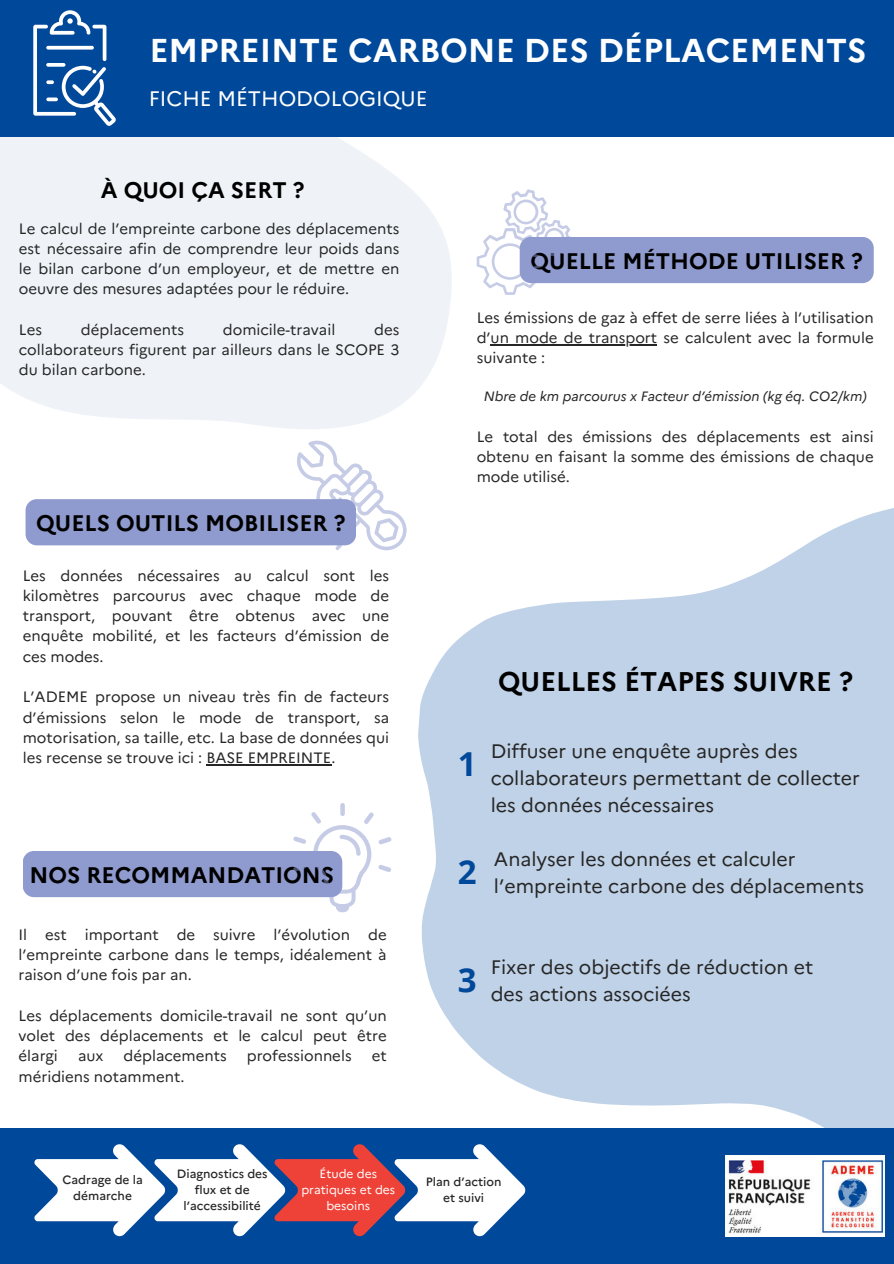
<style>
.page{position:relative;width:894px;height:1264px;background:#fff}
.page>*{position:absolute;margin:0;border:0;box-sizing:border-box;transform-origin:0 0}
.t1{font:700 33px "Marianne";color:#fff}
.t2{font:700 33px "Open Sans";color:#00489a}
.t3{font:700 27px "Marianne";color:#000}
.t4{font:700 22.5px "Marianne";color:#000}
.t5{font:21px "Marianne";color:#fff}
.t6{font:19.5px/27px "Marianne";color:#262626}
.t7{font:15px/20.2px "Marianne";color:#262626;text-align:justify}
.t8{font:italic 13.5px "Marianne";color:#262626}
.t9{font:500 12px/16px "Marianne";color:#262626;text-align:center}
.t10{font:12px/16px "Marianne";color:#fff;text-align:center}
</style>
<div class="page">
<svg style="left:418px;top:508px;width:475px;height:619px;fill:#c0d2e7"></svg>
<div style="left:0;top:1127px;width:893px;height:136px;background:#00489a"></div>
<svg style="left:0;top:136px;width:452px;height:293px;fill:#eff3f7"></svg>
<div style="left:0;top:0;width:893px;height:136px;background:#00489a"></div>
<svg style="left:33px;top:10px;width:82px;height:116px"></svg>
<img style="left:725px;top:1155px;width:159px;height:81px">
<hr style="left:490px;top:344px;width:167px;height:1px;background:#262626">
<svg style="left:296px;top:440px;width:110px;height:110px"></svg>
<div style="left:26px;top:499px;width:330px;height:46px;background:#8f9ace;border-radius:11px"></div>
<hr style="left:206px;top:764px;width:125px;height:1px;background:#262626">
<div style="left:519px;top:237px;width:354px;height:46px;background:#8f9ace;border-radius:11px"></div>
<svg style="left:476px;top:189px;width:96px;height:106px"></svg>
<div style="left:23px;top:851px;width:319px;height:46px;background:#8f9ace;border-radius:11px"></div>
<div style="left:340px;top:803px;width:5px;height:13px;background:#c7cce6;border-radius:2px"></div>
<svg style="left:293px;top:812px;width:98px;height:100px"></svg>
<svg style="left:34px;top:1144px;width:491px;height:92px"></svg>
<h1 class="t1" style="left:149px;top:25px;width:718px">EMPREINTE CARBONE DES DÉPLACEMENTS</h1>
<h3 class="t5" style="left:149px;top:83px;width:280px">FICHE MÉTHODOLOGIQUE</h3>
<h3 class="t4" style="left:101px;top:172px;width:205px">À QUOI ÇA SERT ?</h3>
<p class="t7" style="left:19px;top:217px;width:382px">Le calcul de l’empreinte carbone des déplacements est nécessaire afin de comprendre leur poids dans le bilan carbone d’un employeur, et de mettre en oeuvre des mesures adaptées pour le réduire.</p>
<p class="t7" style="left:19px;top:318px;width:25px">Les</p>
<p class="t7" style="left:81px;top:318px;width:105px">déplacements</p>
<p class="t7" style="left:223px;top:318px;width:114px">domicile-travail</p>
<p class="t7" style="left:19px;top:318px;width:382px;text-indent:355px">des collaborateurs figurent par ailleurs dans le SCOPE 3 du bilan carbone.</p>
<h3 class="t4" style="left:36px;top:506px;width:310px">QUELS OUTILS MOBILISER ?</h3>
<p class="t7" style="left:23px;top:564px;width:368px">Les données nécessaires au calcul sont les kilomètres parcourus avec chaque mode de transport, pouvant être obtenus avec une enquête mobilité, et les facteurs d’émission de ces modes.</p>
<p class="t7" style="left:23px;top:685px;width:368px">L’ADEME propose un niveau très fin de facteurs d’émissions selon le mode de transport, sa motorisation, sa taille, etc. La base de données qui les recense se trouve ici : BASE EMPREINTE.</p>
<h3 class="t4" style="left:30px;top:857px;width:306px">NOS RECOMMANDATIONS</h3>
<p class="t7" style="left:19px;top:923px;width:369px">Il est important de suivre l’évolution de l’empreinte carbone dans le temps, idéalement à raison d’une fois par an.</p>
<p class="t7" style="left:19px;top:1004px;width:369px">Les déplacements domicile-travail ne sont qu’un volet des déplacements et le calcul peut être élargi</p>
<p class="t7" style="left:78px;top:1044px;width:27px">aux</p>
<p class="t7" style="left:123px;top:1044px;width:105px">déplacements</p>
<p class="t7" style="left:247px;top:1044px;width:106px">professionnels</p>
<p class="t7" style="left:371px;top:1044px;width:17px">et</p>
<p class="t7" style="left:19px;top:1064px;width:167px">méridiens notamment.</p>
<h3 class="t4" style="left:530px;top:244px;width:334px">QUELLE MÉTHODE UTILISER ?</h3>
<p class="t7" style="left:476px;top:306px;width:398px">Les émissions de gaz à effet de serre liées à l’utilisation d’un mode de transport se calculent avec la formule suivante :</p>
<p class="t8" style="left:483px;top:386px;width:384px">Nbre de km parcourus x Facteur d’émission (kg éq. CO2/km)</p>
<p class="t7" style="left:476px;top:425px;width:398px">Le total des émissions des déplacements est ainsi obtenu en faisant la somme des émissions de chaque mode utilisé.</p>
<h2 class="t3" style="left:498px;top:660px;width:356px">QUELLES ÉTAPES SUIVRE ?</h2>
<h1 class="t2" style="left:457px;top:740px;width:20px">1</h1>
<h1 class="t2" style="left:457px;top:848px;width:20px">2</h1>
<h3 class="t6" style="left:490px;top:736px;width:370px">Diffuser une enquête auprès des collaborateurs permettant de collecter les données nécessaires</h3>
<h3 class="t6" style="left:494px;top:844px;width:371px">Analyser les données et calculer l’empreinte carbone des déplacements</h3>
<h1 class="t2" style="left:457px;top:956px;width:20px">3</h1>
<h3 class="t6" style="left:490px;top:952px;width:324px">Fixer des objectifs de réduction et des actions associées</h3>
<p class="t9" style="left:62px;top:1170px;width:82px">Cadrage de la démarche</p>
<p class="t9" style="left:177px;top:1164px;width:92px">Diagnostics des flux et de l’accessibilité</p>
<p class="t10" style="left:301px;top:1164px;width:95px">Étude des pratiques et des besoins</p>
<p class="t9" style="left:425px;top:1172px;width:77px">Plan d’action et suivi</p>
</div>
